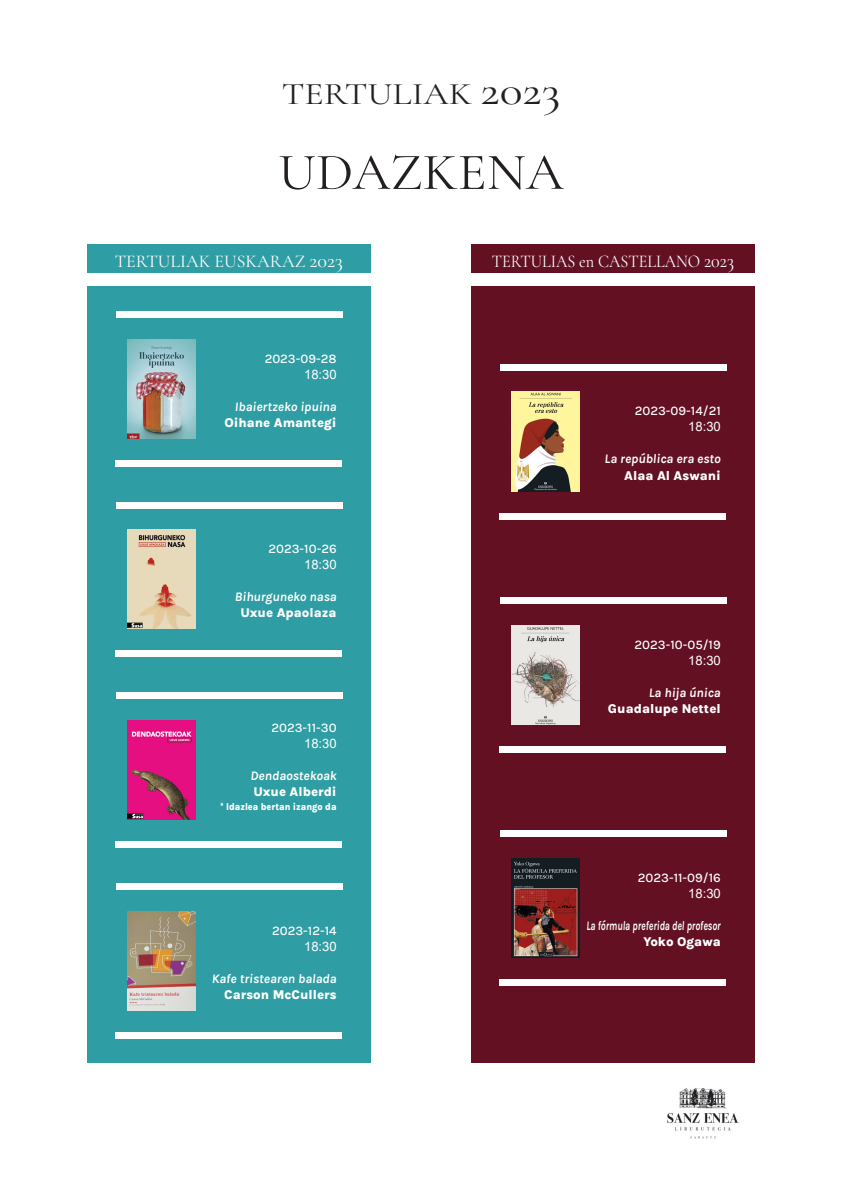
<style>
.page{position:relative;width:842px;height:1191px;background:#fff}
.page>*{position:absolute;margin:0;border:0;box-sizing:border-box;transform-origin:0 0}
.t1{font:52.4px "Cormorant Garamond";color:#231f20}
.t2{font:31.4px "Cormorant Garamond";color:#231f20;scale:1.14 1}
.t3{font:18px "Cormorant Garamond";color:#fff;scale:.9 1}
.t4{font:18px "Cormorant Garamond";color:#fff}
.t5{font:italic 700 13px "Karla";color:#fff}
.t6{font:800 13px "Karla";color:#fff}
.t7{font:500 13px "Karla";color:#fff}
.t8{font:13px "Arial";color:#fff}
.t9{font:italic 700 13px "Karla";color:#fff;scale:.73 1}
.t10{font:800 10px "Karla";color:#fff;scale:.9 1}
.s1{font-size:41.9px}
.s2{font-size:20px}
</style>
<div class="page">
<div style="left:471px;top:244px;width:284px;height:28px;background:#631122"></div>
<div style="left:471px;top:286px;width:284px;height:777px;background:#631122"></div>
<div style="left:87px;top:244px;width:284px;height:28px;background:#2f9da4"></div>
<div style="left:87px;top:286px;width:284px;height:777px;background:#2f9da4"></div>
<div style="left:116px;top:311px;width:226px;height:7px;background:#fff"></div>
<div style="left:116px;top:460px;width:226px;height:7px;background:#fff"></div>
<img style="left:128px;top:339px;width:68px;height:99px">
<div style="left:116px;top:502px;width:226px;height:7px;background:#fff"></div>
<div style="left:116px;top:650px;width:226px;height:7px;background:#fff"></div>
<img style="left:128px;top:530px;width:68px;height:99px">
<div style="left:116px;top:692px;width:226px;height:7px;background:#fff"></div>
<div style="left:116px;top:841px;width:226px;height:7px;background:#fff"></div>
<img style="left:128px;top:720px;width:68px;height:99px">
<div style="left:116px;top:883px;width:226px;height:7px;background:#fff"></div>
<div style="left:116px;top:1031px;width:226px;height:7px;background:#fff"></div>
<img style="left:128px;top:911px;width:68px;height:99px">
<div style="left:500px;top:364px;width:226px;height:7px;background:#fff"></div>
<div style="left:500px;top:513px;width:226px;height:6px;background:#fff"></div>
<img style="left:512px;top:392px;width:68px;height:99px">
<div style="left:500px;top:597px;width:226px;height:7px;background:#fff"></div>
<div style="left:500px;top:746px;width:226px;height:6px;background:#fff"></div>
<img style="left:512px;top:625px;width:68px;height:99px">
<div style="left:500px;top:830px;width:226px;height:7px;background:#fff"></div>
<div style="left:500px;top:979px;width:226px;height:6px;background:#fff"></div>
<img style="left:512px;top:858px;width:68px;height:99px">
<img style="left:667px;top:1088px;width:72px;height:51px">
<p class="t2" style="left:282px;top:75px;width:246px">TERTULIAK <span class="s1">2023</span></p>
<p class="t1" style="left:278px;top:140px;width:287px">UDAZKENA</p>
<p class="t4" style="left:115px;top:251px;width:230px">TERTULIAK EUSKARAZ <span class="s2">2023</span></p>
<p class="t3" style="left:492px;top:251px;width:271px">TERTULIAS en CASTELLANO <span class="s2">2023</span></p>
<p class="t7" style="left:265px;top:350px;width:73px">2023-09-28</p>
<p class="t8" style="left:304px;top:365px;width:34px">18:30</p>
<p class="t5" style="left:235px;top:398px;width:103px">Ibaiertzeko ipuina</p>
<p class="t6" style="left:224px;top:414px;width:114px">Oihane Amantegi</p>
<p class="t7" style="left:268px;top:540px;width:70px">2023-10-26</p>
<p class="t8" style="left:304px;top:556px;width:34px">18:30</p>
<p class="t5" style="left:235px;top:588px;width:103px">Bihurguneko nasa</p>
<p class="t6" style="left:240px;top:604px;width:98px">Uxue Apaolaza</p>
<p class="t7" style="left:271px;top:719px;width:67px">2023-11-30</p>
<p class="t8" style="left:304px;top:734px;width:34px">18:30</p>
<p class="t5" style="left:251px;top:767px;width:88px">Dendaostekoak</p>
<p class="t6" style="left:253px;top:783px;width:85px">Uxue Alberdi</p>
<p class="t10" style="left:220px;top:800px;width:131px">* Idazlea bertan izango da</p>
<p class="t7" style="left:272px;top:922px;width:66px">2023-12-14</p>
<p class="t8" style="left:304px;top:937px;width:34px">18:30</p>
<p class="t5" style="left:212px;top:970px;width:126px">Kafe tristearen balada</p>
<p class="t6" style="left:224px;top:986px;width:114px">Carson McCullers</p>
<p class="t7" style="left:635px;top:403px;width:87px">2023-09-14/21</p>
<p class="t8" style="left:688px;top:418px;width:34px">18:30</p>
<p class="t5" style="left:605px;top:451px;width:118px">La república era esto</p>
<p class="t6" style="left:624px;top:467px;width:98px">Alaa Al Aswani</p>
<p class="t7" style="left:635px;top:636px;width:88px">2023-10-05/19</p>
<p class="t8" style="left:688px;top:651px;width:34px">18:30</p>
<p class="t5" style="left:649px;top:684px;width:73px">La hija única</p>
<p class="t6" style="left:608px;top:700px;width:114px">Guadalupe Nettel</p>
<p class="t7" style="left:638px;top:869px;width:84px">2023-11-09/16</p>
<p class="t8" style="left:688px;top:884px;width:34px">18:30</p>
<p class="t9" style="left:586px;top:917px;width:186px">La fórmula preferida del profesor</p>
<p class="t6" style="left:643px;top:933px;width:79px">Yoko Ogawa</p>
</div>
